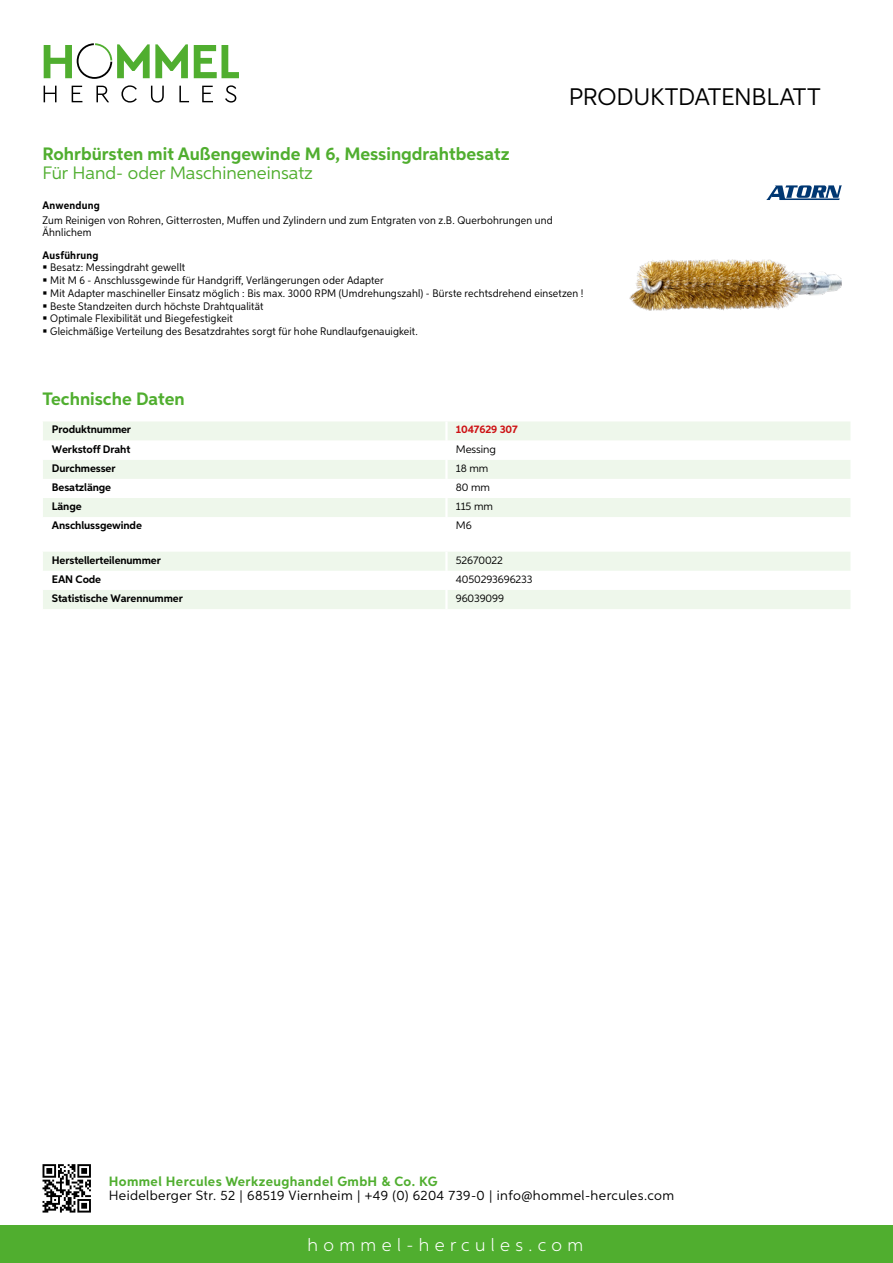
<style>
.page{position:relative;width:893px;height:1263px;background:#fff}
.page>*{position:absolute;margin:0;border:0;box-sizing:border-box;transform-origin:0 0}
.t1{font:24px "Aspira";letter-spacing:-.01em;color:#000}
.t2{font:700 18px "Aspira";color:#50ae2f}
.t3{font:18px "Aspira";color:#50ae2f}
.t4{font:300 18px "Aspira";letter-spacing:.3em;color:#fff}
.t5{font:13.5px "Aspira";letter-spacing:.03em;color:#000}
.t6{font:700 13.5px "Aspira";letter-spacing:.03em;color:#50ae2f}
.t7{font:10.95px/12.8px "Aspira Nar";letter-spacing:.015em;color:#000}
.t8{font:700 10.95px "Aspira";letter-spacing:-.01em;color:#000}
.t9{font:10.95px "Aspira";letter-spacing:-.01em;color:#000}
.t10{font:700 10.95px "Aspira Nar";letter-spacing:.02em;color:#000}
.t11{font:700 10.95px "Aspira";letter-spacing:-.01em;color:#cd1013}
</style>
<div class="page">
<div style="left:0;top:1226px;width:893px;height:37px;background:#50ae2f"></div>
<svg style="left:43px;top:1164px;width:48px;height:48px"></svg>
<svg style="left:194px;top:45px;width:45px;height:33px"></svg>
<svg style="left:44px;top:43px;width:144px;height:36px"></svg>
<svg style="left:44px;top:86px;width:13px;height:16px"></svg>
<svg style="left:72px;top:86px;width:10px;height:16px"></svg>
<svg style="left:96px;top:86px;width:13px;height:16px"></svg>
<svg style="left:121px;top:85px;width:16px;height:18px"></svg>
<svg style="left:151px;top:86px;width:13px;height:17px"></svg>
<svg style="left:179px;top:86px;width:10px;height:16px"></svg>
<svg style="left:202px;top:86px;width:11px;height:16px"></svg>
<svg style="left:225px;top:85px;width:11px;height:18px"></svg>
<div style="left:43px;top:421px;width:807px;height:19px;background:#eef7eb"></div>
<svg style="left:43px;top:460px;width:807px;height:57px;fill:#eef7eb"></svg>
<hr style="left:445px;top:421px;width:3px;height:20px;background:#fff">
<hr style="left:445px;top:460px;width:3px;height:19px;background:#fff">
<hr style="left:445px;top:479px;width:3px;height:19px;background:#fff">
<hr style="left:445px;top:498px;width:3px;height:19px;background:#fff">
<svg style="left:43px;top:552px;width:807px;height:57px"></svg>
<hr style="left:445px;top:590px;width:3px;height:19px;background:#fff">
<img style="left:629px;top:259px;width:213px;height:52px">
<svg style="left:766px;top:185px;width:76px;height:15px"></svg>
<h1 class="t1" style="left:569px;top:82px;width:253px">Produktdatenblatt</h1>
<h2 class="t2" style="left:43px;top:142px;width:469px">Rohrbürsten mit Außengewinde M 6, Messingdrahtbesatz</h2>
<h2 class="t3" style="left:43px;top:162px;width:272px">Für Hand- oder Maschineneinsatz</h2>
<p class="t10" style="left:43px;top:199px;width:59px">Anwendung</p>
<p class="t7" style="left:43px;top:214px;width:512px;line-height:12px">Zum Reinigen von Rohren, Gitterrosten, Muffen und Zylindern und zum Entgraten von z.B. Querbohrungen und<br>Ähnlichem</p>
<p class="t10" style="left:43px;top:248px;width:58px">Ausführung</p>
<p class="t7" style="left:50px;top:261px;width:535px">Besatz: Messingdraht gewellt<br>Mit M 6 - Anschlussgewinde für Handgriff, Verlängerungen oder Adapter<br>Mit Adapter maschineller Einsatz möglich : Bis max. 3000 RPM (Umdrehungszahl) - Bürste rechtsdrehend einsetzen !<br>Beste Standzeiten durch höchste Drahtqualität<br>Optimale Flexibilität und Biegefestigkeit<br>Gleichmäßige Verteilung des Besatzdrahtes sorgt für hohe Rundlaufgenauigkeit.</p>
<h2 class="t2" style="left:43px;top:387px;width:144px">Technische Daten</h2>
<p class="t8" style="left:52px;top:423px;width:81px">Produktnummer</p>
<p class="t11" style="left:456px;top:423px;width:63px">1047629 307</p>
<p class="t8" style="left:52px;top:442px;width:80px">Werkstoff Draht</p>
<p class="t9" style="left:456px;top:442px;width:42px">Messing</p>
<p class="t8" style="left:52px;top:461px;width:65px">Durchmesser</p>
<p class="t9" style="left:456px;top:461px;width:34px">18 mm</p>
<p class="t8" style="left:52px;top:480px;width:61px">Besatzlänge</p>
<p class="t9" style="left:456px;top:480px;width:36px">80 mm</p>
<p class="t8" style="left:52px;top:499px;width:31px">Länge</p>
<p class="t9" style="left:456px;top:499px;width:39px">115 mm</p>
<p class="t8" style="left:52px;top:519px;width:92px">Anschlussgewinde</p>
<p class="t9" style="left:456px;top:519px;width:17px">M6</p>
<p class="t8" style="left:52px;top:553px;width:111px">Herstellerteilenummer</p>
<p class="t9" style="left:456px;top:553px;width:49px">52670022</p>
<p class="t8" style="left:52px;top:572px;width:51px">EAN Code</p>
<p class="t9" style="left:456px;top:572px;width:78px">4050293696233</p>
<p class="t8" style="left:52px;top:591px;width:132px">Statistische Warennummer</p>
<p class="t9" style="left:456px;top:591px;width:50px">96039099</p>
<p class="t6" style="left:109px;top:1172px;width:330px">Hommel Hercules Werkzeughandel GmbH &amp; Co. KG</p>
<p class="t5" style="left:109px;top:1187px;width:567px">Heidelberger Str. 52 | 68519 Viernheim | +49 (0) 6204 739-0 | info@hommel-hercules.com</p>
<h2 class="t4" style="left:307px;top:1234px;width:277px">hommel-hercules.com</h2>
</div>
